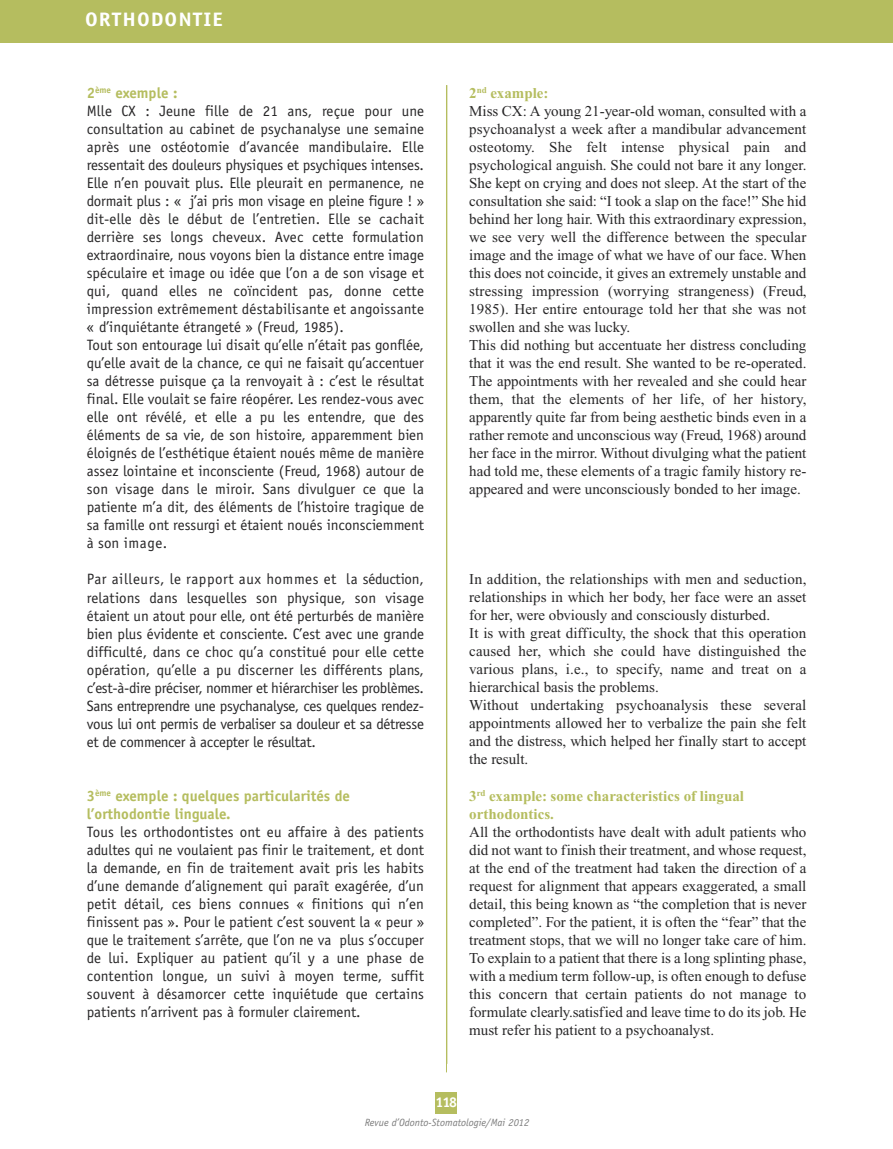
<style>
.page{position:relative;width:893px;height:1149px;background:#fff}
.page>*{position:absolute;margin:0;border:0;box-sizing:border-box;transform-origin:0 0}
.t1{font:700 19.5px "Officina Sans";letter-spacing:.05em;color:#fff;scale:1.1 1}
.t2{font:15px/18px "Officina Sans";color:#272627;text-align:justify}
.t3{font:15px/18px "Times New Roman";color:#272627}
.t4{font:700 15px/18px "Officina Sans";color:#b5bd5f}
.t5{font:700 15px/18px "Times New Roman";color:#b5bd5f}
.t6{font:700 14.25px "Officina Sans";color:#fff}
.t7{font:italic 10.5px "Officina Sans";color:#7d7d7d}
.s1{font-weight:700;color:#b5bd5f}
</style>
<div class="page">
<div style="left:436px;top:1091px;width:21px;height:22px;background:#b5bd5f"></div>
<div style="left:0;top:0;width:893px;height:43px;background:#b5bd5f"></div>
<hr style="left:446px;top:85px;width:1px;height:986px;background:#b5bd5f">
<h1 class="t1" style="left:85px;top:12px;width:127px">ORTHODONTIE</h1>
<p class="t2" style="left:87px;top:85px;width:339px;text-align:left"><span class="s1">2</span><sup>ème</sup> <span class="s1">exemple :<br></span>Mlle CX : Jeune fille de 21 ans, reçue pour une consultation au cabinet de psychanalyse une semaine après une ostéotomie d’avancée mandibulaire. Elle ressentait des douleurs physiques et psychiques intenses.<br>Elle n’en pouvait plus. Elle pleurait en permanence, ne dormait plus : « j’ai pris mon visage en pleine figure ! » dit-elle dès le début de l’entretien. Elle se cachait derrière ses longs cheveux. Avec cette formulation extraordinaire, nous voyons bien la distance entre image spéculaire et image ou idée que l’on a de son visage et qui, quand elles ne coïncident pas, donne cette impression extrêmement déstabilisante et angoissante « d’inquiétante étrangeté » (Freud, 1985).<br>Tout son entourage lui disait qu’elle n’était pas gonflée, qu’elle avait de la chance, ce qui ne faisait qu’accentuer sa détresse puisque ça la renvoyait à : c’est le résultat final. Elle voulait se faire réopérer. Les rendez-vous avec elle ont révélé, et elle a pu les entendre, que des éléments de sa vie, de son histoire, apparemment bien éloignés de l’esthétique étaient noués même de manière assez lointaine et inconsciente (Freud, 1968) autour de son visage dans le miroir. Sans divulguer ce que la patiente m’a dit, des éléments de l’histoire tragique de sa famille ont ressurgi et étaient noués inconsciemment à son image.</p>
<p class="t2" style="left:87px;top:571px;width:339px">Par ailleurs, le rapport aux hommes et la séduction, relations dans lesquelles son physique, son visage étaient un atout pour elle, ont été perturbés de manière bien plus évidente et consciente. C’est avec une grande difficulté, dans ce choc qu’a constitué pour elle cette opération, qu’elle a pu discerner les différents plans, c’est-à-dire préciser, nommer et hiérarchiser les problèmes.<br>Sans entreprendre une psychanalyse, ces quelques rendez&shy;vous lui ont permis de verbaliser sa douleur et sa détresse et de commencer à accepter le résultat.</p>
<p class="t4" style="left:87px;top:788px;width:265px">3<sup>ème</sup> exemple : quelques particularités de l’orthodontie linguale.</p>
<p class="t2" style="left:87px;top:824px;width:339px">Tous les orthodontistes ont eu affaire à des patients adultes qui ne voulaient pas finir le traitement, et dont la demande, en fin de traitement avait pris les habits d’une demande d’alignement qui paraît exagérée, d’un petit détail, ces biens connues « finitions qui n’en finissent pas ». Pour le patient c’est souvent la « peur » que le traitement s’arrête, que l’on ne va plus s’occuper de lui. Expliquer au patient qu’il y a une phase de contention longue, un suivi à moyen terme, suffit souvent à désamorcer cette inquiétude que certains patients n’arrivent pas à formuler clairement.</p>
<p class="t3" style="left:469px;top:85px;width:339px"><span class="s1">2</span><sup>nd</sup> <span class="s1">example:<br></span>Miss CX: A young 21-year-old woman, consulted with a psychoanalyst a week after a mandibular advancement osteotomy. She felt intense physical pain and psychological anguish. She could not bare it any longer.<br>She kept on crying and does not sleep. At the start of the consultation she said: “I took a slap on the face!” She hid behind her long hair. With this extraordinary expression, we see very well the difference between the specular image and the image of what we have of our face. When this does not coincide, it gives an extremely unstable and stressing impression (worrying strangeness) (Freud, 1985). Her entire entourage told her that she was not swollen and she was lucky.<br>This did nothing but accentuate her distress concluding that it was the end result. She wanted to be re-operated.<br>The appointments with her revealed and she could hear them, that the elements of her life, of her history, apparently quite far from being aesthetic binds even in a rather remote and unconscious way (Freud, 1968) around her face in the mirror. Without divulging what the patient had told me, these elements of a tragic family history re&shy;appeared and were unconsciously bonded to her image.</p>
<p class="t3" style="left:469px;top:571px;width:339px">In addition, the relationships with men and seduction, relationships in which her body, her face were an asset for her, were obviously and consciously disturbed.<br>It is with great difficulty, the shock that this operation caused her, which she could have distinguished the various plans, i.e., to specify, name and treat on a hierarchical basis the problems.<br>Without undertaking psychoanalysis these several appointments allowed her to verbalize the pain she felt and the distress, which helped her finally start to accept the result.</p>
<p class="t5" style="left:469px;top:788px;width:276px">3<sup>rd</sup> example: some characteristics of lingual orthodontics.</p>
<p class="t3" style="left:469px;top:824px;width:339px;text-align:justify">All the orthodontists have dealt with adult patients who did not want to finish their treatment, and whose request, at the end of the treatment had taken the direction of a request for alignment that appears exaggerated, a small detail, this being known as “the completion that is never completed”. For the patient, it is often the “fear” that the treatment stops, that we will no longer take care of him.<br>To explain to a patient that there is a long splinting phase, with a medium term follow-up, is often enough to defuse this concern that certain patients do not manage to formulate clearly.satisfied and leave time to do its job. He must refer his patient to a psychoanalyst.</p>
<p class="t6" style="left:435px;top:1096px;width:23px">118</p>
<p class="t7" style="left:365px;top:1117px;width:166px">Revue d’Odonto-Stomatologie/Mai 2012</p>
</div>
